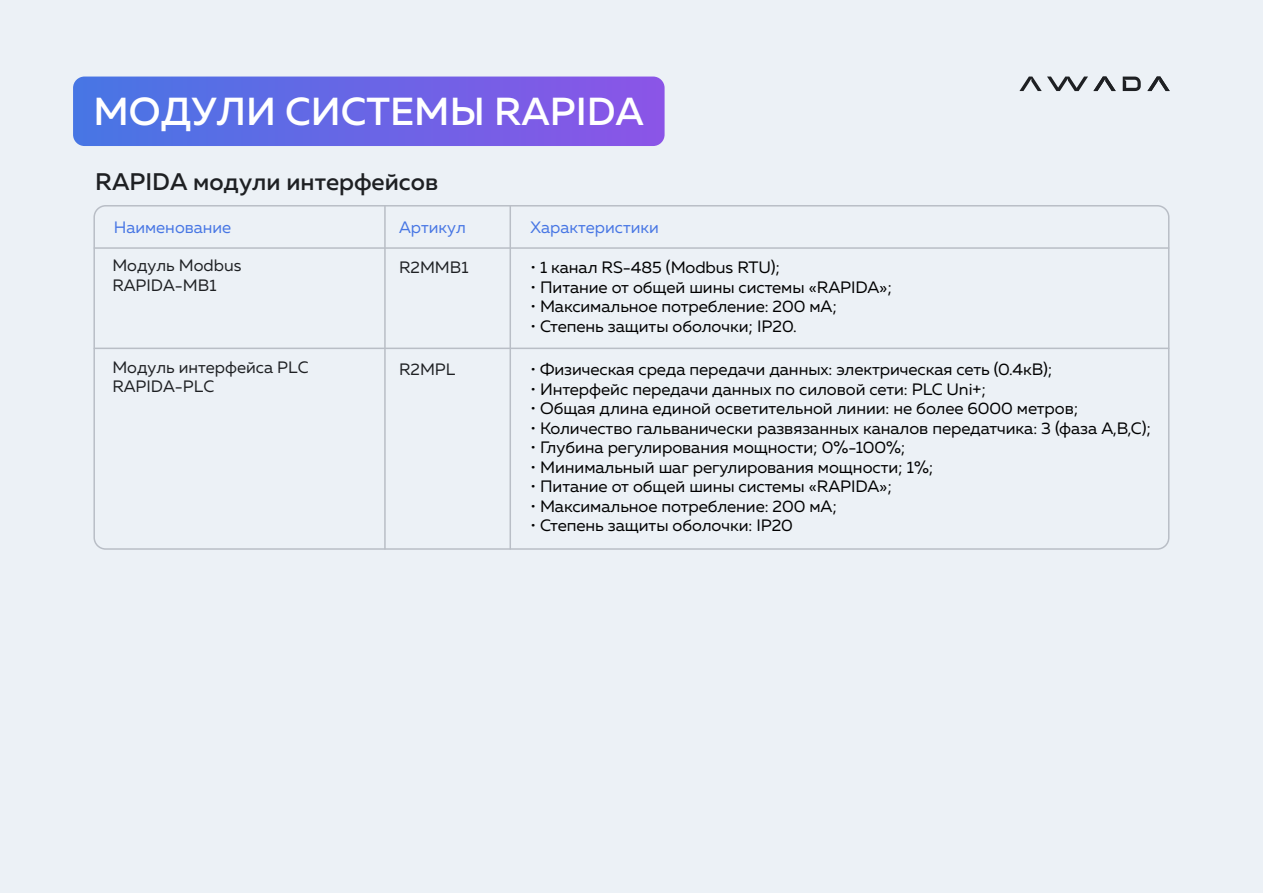
<style>
.page{position:relative;width:1263px;height:893px;background:#ecf1f6}
.page>*{position:absolute;margin:0;border:0;box-sizing:border-box;transform-origin:0 0}
.t1{font:500 39px "Muller";color:#fff}
.t2{font:500 24px "Muller";color:#1e2023}
.t3{font:16.5px "Muller";letter-spacing:-.005em;color:#000}
.t4{font:16.5px/19.8px "Muller";color:#1e2023}
.t5{font:16.5px "Muller";color:#4776e4}
</style>
<div class="page">
<svg style="left:73px;top:77px;width:592px;height:69px;background:#6965e5"></svg>
<hr style="left:94px;top:247px;width:1075px;height:2px;background:#b9bec6">
<hr style="left:94px;top:348px;width:1075px;height:1px;background:#b9bec6">
<div style="left:93px;top:205px;width:1076px;height:345px;border:2px solid #b9bec6;border-radius:11px"></div>
<hr style="left:509px;top:206px;width:2px;height:343px;background:#b9bec6">
<hr style="left:384px;top:206px;width:2px;height:343px;background:#b9bec6">
<svg style="left:1019px;top:77px;width:97px;height:14px"></svg>
<svg style="left:1147px;top:77px;width:23px;height:14px"></svg>
<svg style="left:1123px;top:77px;width:18px;height:14px"></svg>
<h1 class="t1" style="left:94px;top:88px;width:552px">МОДУЛИ СИСТЕМЫ RAPIDA</h1>
<h2 class="t2" style="left:95px;top:167px;width:344px">RAPIDA модули интерфейсов</h2>
<p class="t5" style="left:114px;top:217px;width:119px">Наименование</p>
<p class="t5" style="left:399px;top:217px;width:68px">Артикул</p>
<p class="t4" style="left:399px;top:257px;width:71px">R2MMB1</p>
<p class="t4" style="left:112px;top:255px;width:131px">Модуль Modbus<br>RAPIDA-MB1</p>
<p class="t4" style="left:112px;top:357px;width:198px">Модуль интерфейса PLC</p>
<p class="t4" style="left:399px;top:359px;width:58px">R2MPL</p>
<p class="t4" style="left:112px;top:376px;width:103px">RAPIDA-PLC</p>
<p class="t5" style="left:530px;top:217px;width:130px">Характеристики</p>
<p class="t3" style="left:530px;top:257px;width:251px">• 1 канал RS-485 (Modbus RTU);</p>
<p class="t3" style="left:530px;top:277px;width:363px">• Питание от общей шины системы «RAPIDA»;</p>
<p class="t3" style="left:530px;top:296px;width:308px">• Максимальное потребление: 200 мА;</p>
<p class="t3" style="left:530px;top:316px;width:268px">• Степень защиты оболочки; IP20.</p>
<p class="t3" style="left:530px;top:359px;width:523px">• Физическая среда передачи данных: электрическая сеть (0.4кВ);</p>
<p class="t3" style="left:530px;top:379px;width:457px">• Интерфейс передачи данных по силовой сети: PLC Uni+;</p>
<p class="t3" style="left:530px;top:398px;width:549px">• Общая длина единой осветительной линии: не более 6000 метров;</p>
<p class="t3" style="left:530px;top:418px;width:622px">• Количество гальванически развязанных каналов передатчика: 3 (фаза А,B,C);</p>
<p class="t3" style="left:530px;top:437px;width:377px">• Глубина регулирования мощности; 0%-100%;</p>
<p class="t3" style="left:530px;top:457px;width:405px">• Минимальный шаг регулирования мощности; 1%;</p>
<p class="t3" style="left:530px;top:476px;width:363px">• Питание от общей шины системы «RAPIDA»;</p>
<p class="t3" style="left:530px;top:496px;width:308px">• Максимальное потребление: 200 мА;</p>
<p class="t3" style="left:530px;top:515px;width:264px">• Степень защиты оболочки: IP20</p>
</div>
